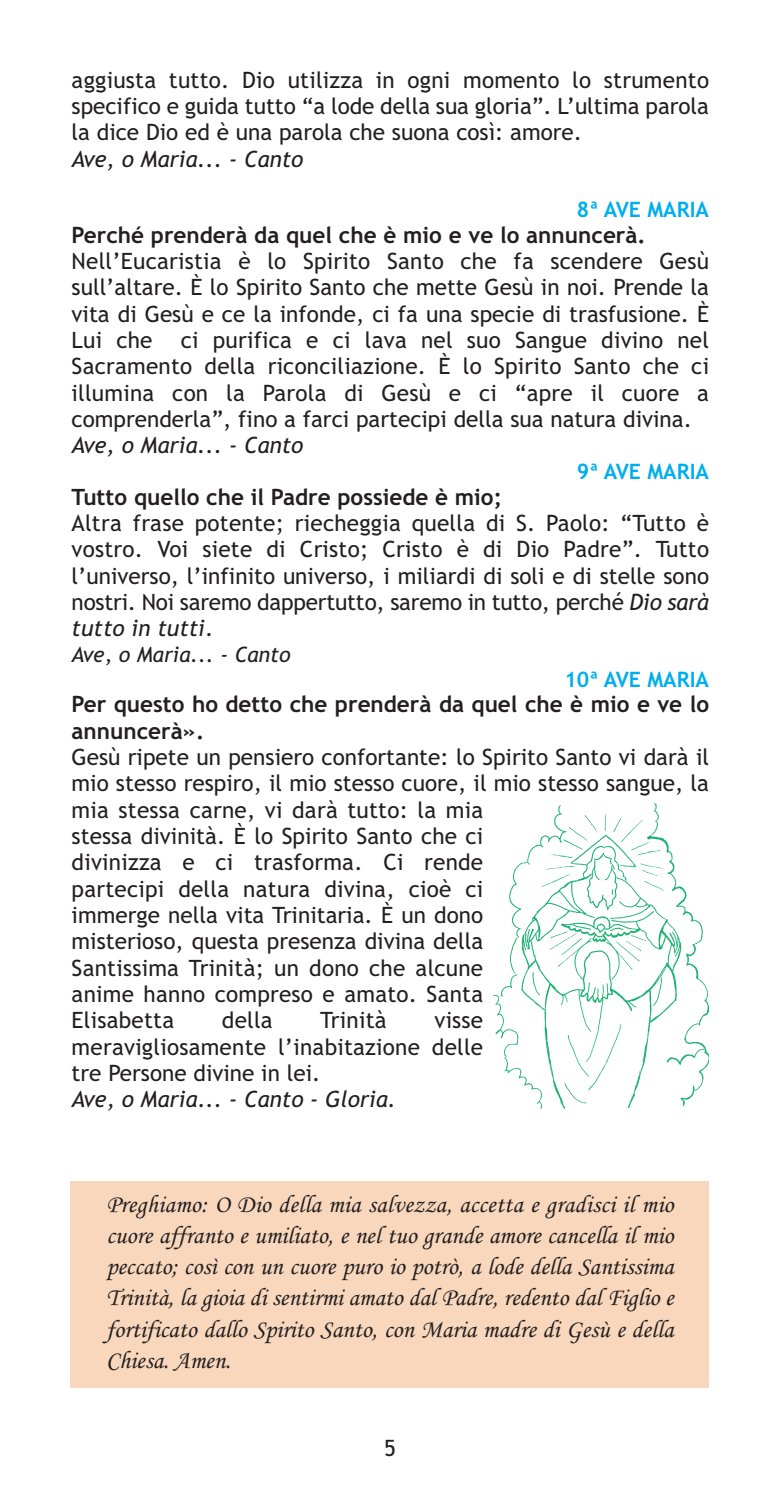
<style>
.page{position:relative;width:780px;height:1489px;background:#fff}
.page>*{position:absolute;margin:0;border:0;box-sizing:border-box;transform-origin:0 0}
.t1{font:25px/31.2px "Monotype Corsiva";color:#231f20;text-align:justify}
.t2{font:22.5px/26.2px "Trebuchet MS";color:#231f20;text-align:justify}
.t3{font:700 22.5px/26.2px "Trebuchet MS";color:#231f20}
.t4{font:italic 22.5px "Trebuchet MS";color:#231f20}
.t5{font:700 21.25px "Trebuchet MS";color:#00aeef}
.t6{font:italic 21.25px "Trebuchet MS";color:#231f20}
.s1{font-style:italic}
</style>
<div class="page">
<img style="left:493px;top:803px;width:215px;height:304px">
<div style="left:71px;top:1181px;width:638px;height:206px;background:#f8d7bc"></div>
<p class="t2" style="left:72px;top:67px;width:639px">aggiusta tutto. Dio utilizza in ogni momento lo strumento specifico e guida tutto “a lode della sua gloria”. L’ultima parola la dice Dio ed è una parola che suona così: amore.</p>
<p class="t4" style="left:72px;top:146px;width:233px">Ave, o Maria... - Canto</p>
<p class="t5" style="left:577px;top:197px;width:134px">8ª AVE MARIA</p>
<p class="t3" style="left:72px;top:222px;width:575px">Perché prenderà da quel che è mio e ve lo annuncerà.</p>
<p class="t2" style="left:72px;top:248px;width:639px">Nell’Eucaristia è lo Spirito Santo che fa scendere Gesù sull’altare. È lo Spirito Santo che mette Gesù in noi. Prende la vita di Gesù e ce la infonde, ci fa una specie di trasfusione. È Lui che</p>
<p class="t2" style="left:72px;top:327px;width:639px;text-indent:109px">ci purifica e ci lava nel suo Sangue divino nel Sacramento della riconciliazione. È lo Spirito Santo che ci illumina con la Parola di Gesù e ci “apre il cuore a comprenderla”, fino a farci partecipi della sua natura divina.</p>
<p class="t4" style="left:72px;top:432px;width:233px">Ave, o Maria... - Canto</p>
<p class="t5" style="left:577px;top:459px;width:134px">9ª AVE MARIA</p>
<p class="t3" style="left:72px;top:483px;width:432px">Tutto quello che il Padre possiede è mio;</p>
<p class="t2" style="left:72px;top:510px;width:639px">Altra frase potente; riecheggia quella di S. Paolo: “Tutto è vostro. Voi siete di Cristo; Cristo è di Dio Padre”. Tutto l’universo, l’infinito universo, i miliardi di soli e di stelle sono nostri. Noi saremo dappertutto, saremo in tutto, perché <span class="s1">Dio sarà tutto in tutti</span>.</p>
<p class="t6" style="left:72px;top:642px;width:220px">Ave, o Maria... - Canto</p>
<p class="t5" style="left:564px;top:666px;width:146px">10ª AVE MARIA</p>
<p class="t3" style="left:72px;top:691px;width:639px">Per questo ho detto che prenderà da quel che è mio e ve lo annuncerà».</p>
<p class="t2" style="left:72px;top:744px;width:639px;text-align:left">Gesù ripete un pensiero confortante: lo Spirito Santo vi darà il mio stesso respiro, il mio stesso cuore, il mio stesso sangue, la mia stessa carne, vi darà tutto: la mia<br>stessa divinità. È lo Spirito Santo che ci<br>divinizza e ci trasforma. Ci rende<br>partecipi della natura divina, cioè ci<br>immerge nella vita Trinitaria. È un dono<br>misterioso, questa presenza divina della<br>Santissima Trinità; un dono che alcune<br>anime hanno compreso e amato. Santa<br>Elisabetta</p>
<p class="t2" style="left:222px;top:1007px;width:52px">della</p>
<p class="t2" style="left:320px;top:1007px;width:68px">Trinità</p>
<p class="t2" style="left:72px;top:1007px;width:413px;text-indent:363px">visse meravigliosamente l’inabitazione delle tre Persone divine in lei.</p>
<p class="t4" style="left:72px;top:1086px;width:326px">Ave, o Maria... - Canto - Gloria.</p>
<p class="t1" style="left:106px;top:1187px;width:569px">Preghiamo: O Dio della mia salvezza, accetta e gradisci il mio cuore affranto e umiliato, e nel tuo grande amore cancella il mio peccato; così con un cuore puro io potrò, a lode della Santissima Trinità, la gioia di sentirmi amato dal Padre, redento dal Figlio e fortificato dallo Spirito Santo, con Maria madre di Gesù e della Chiesa. Amen.</p>
<p class="t2" style="left:384px;top:1434px;width:13px">5</p>
</div>
